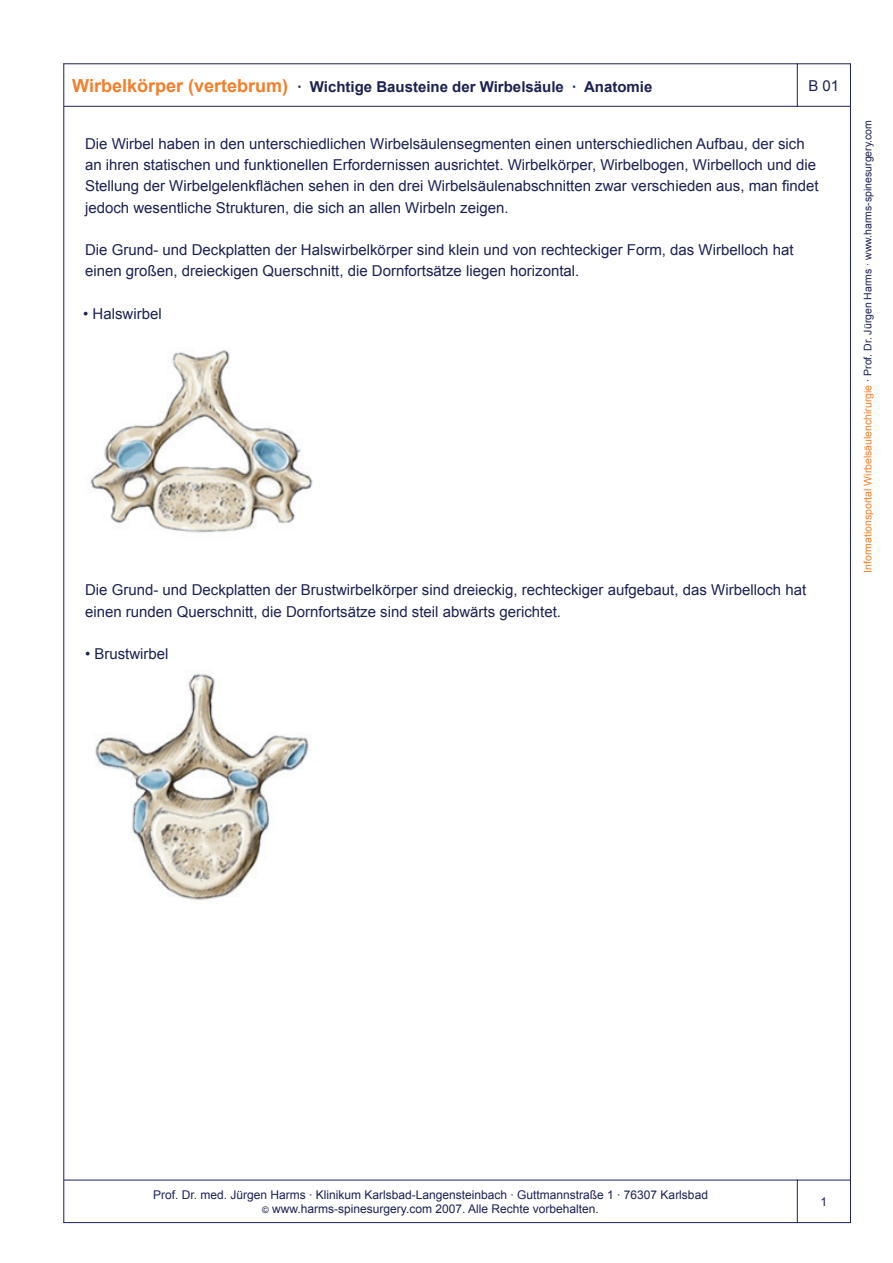
<style>
.page{position:relative;width:893px;height:1263px;background:#fff}
.page>*{position:absolute;margin:0;border:0;box-sizing:border-box;transform-origin:0 0}
.t1{font:15px/21.3px "Arial";color:#1c2152}
.t2{font:700 15px "Arial";color:#1c2152}
.t3{font:12px/14.4px "Arial";color:#1c2152;text-align:center}
.t4{font:10.5px "Arial";color:#1c2152}
.s1{font-size:18px;color:#f47e2b}
.s2{color:#f47e2b}
.s3{font-size:9px}
</style>
<div class="page">
<img style="left:90px;top:350px;width:223px;height:183px">
<img style="left:95px;top:673px;width:215px;height:231px">
<hr style="left:64px;top:106px;width:733px;height:1px;background:#1c2152">
<hr style="left:64px;top:63px;width:733px;height:1px;background:#1c2152">
<hr style="left:850px;top:107px;width:1px;height:1073px;background:#1c2152">
<svg style="left:796px;top:63px;width:55px;height:44px"></svg>
<hr style="left:64px;top:1222px;width:733px;height:1px;background:#1c2152">
<hr style="left:64px;top:1180px;width:733px;height:1px;background:#1c2152">
<hr style="left:63px;top:64px;width:1px;height:1158px;background:#1c2152">
<div style="left:797px;top:1180px;width:54px;height:43px;border:1px solid #1c2152"></div>
<p class="t2" style="left:72px;top:76px;width:582px"><span class="s1">Wirbelkörper (vertebrum)</span> · Wichtige Bausteine der Wirbelsäule · Anatomie</p>
<p class="t1" style="left:808px;top:75px;width:32px">B 01</p>
<p class="t1" style="left:85px;top:133px;width:735px">Die Wirbel haben in den unterschiedlichen Wirbelsäulensegmenten einen unterschiedlichen Aufbau, der sich an ihren statischen und funktionellen Erfordernissen ausrichtet. Wirbelkörper, Wirbelbogen, Wirbelloch und die Stellung der Wirbelgelenkflächen sehen in den drei Wirbelsäulenabschnitten zwar verschieden aus, man findet jedoch wesentliche Strukturen, die sich an allen Wirbeln zeigen.</p>
<p class="t1" style="left:85px;top:239px;width:710px">Die Grund- und Deckplatten der Halswirbelkörper sind klein und von rechteckiger Form, das Wirbelloch hat einen großen, dreieckigen Querschnitt, die Dornfortsätze liegen horizontal.</p>
<p class="t1" style="left:83px;top:303px;width:80px">• Halswirbel</p>
<p class="t1" style="left:85px;top:580px;width:723px">Die Grund- und Deckplatten der Brustwirbelkörper sind dreieckig, rechteckiger aufgebaut, das Wirbelloch hat einen runden Querschnitt, die Dornfortsätze sind steil abwärts gerichtet.</p>
<p class="t1" style="left:85px;top:643px;width:85px">• Brustwirbel</p>
<p class="t4" style="left:861px;top:573px;width:454px;rotate:-90deg"><span class="s2">Informationsportal Wirbelsäulenchirurgie</span> · Prof. Dr. Jürgen Harms · www.harms-spinesurgery.com</p>
<p class="t3" style="left:153px;top:1187px;width:556px">Prof. Dr. med. Jürgen Harms · Klinikum Karlsbad-Langensteinbach · Guttmannstraße 1 · 76307 Karlsbad <span class="s3">©</span> www.harms-spinesurgery.com 2007. Alle Rechte vorbehalten.</p>
</div>
